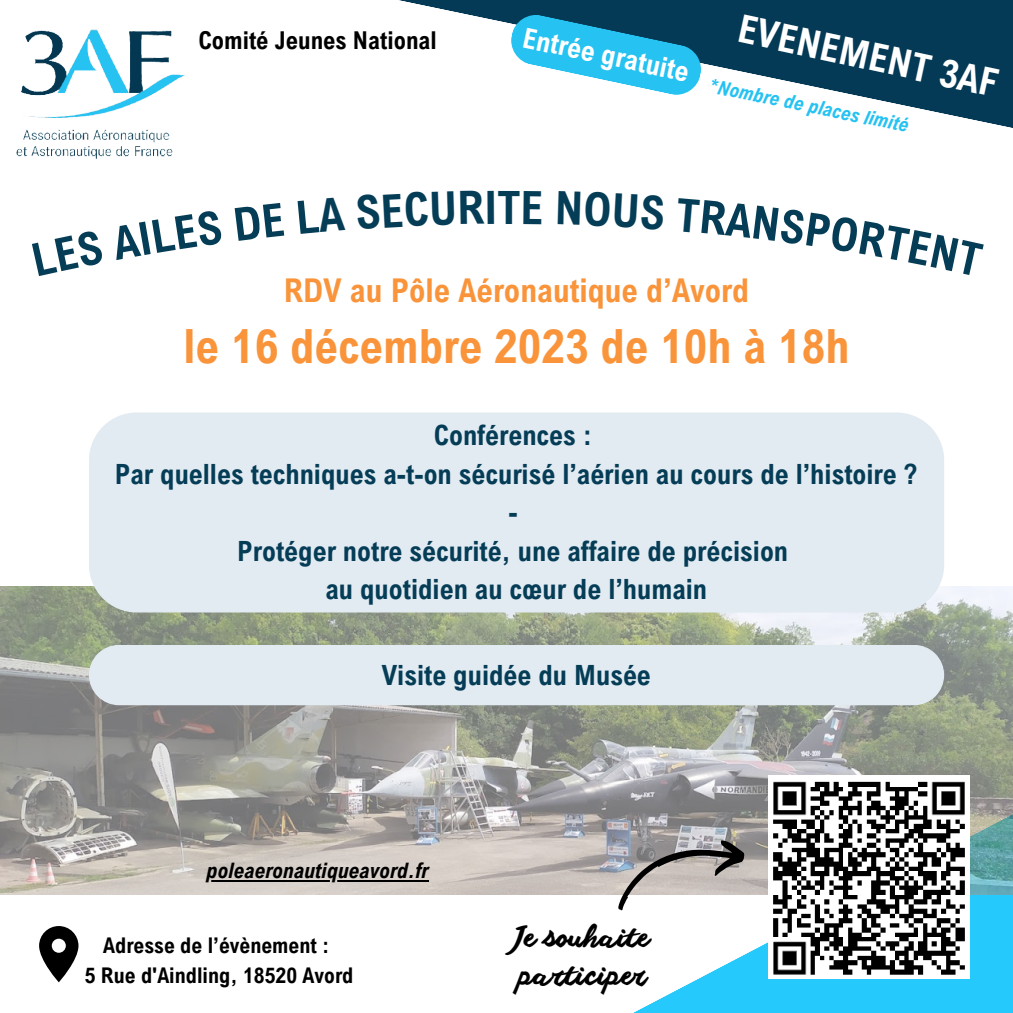
<style>
.page{position:relative;width:1013px;height:1013px;background:#fff}
.page>*{position:absolute;margin:0;border:0;box-sizing:border-box;transform-origin:0 0}
.t1{font:700 47.12px "Arial Nova Cond";color:#f9943b}
.t2{font:700 46px "Arial Nova Cond";color:#053d57}
.t3{font:700 38.62px "Arial Nova Cond";color:#fff}
.t4{font:700 32.75px "Arial Nova Cond";color:#f9943b}
.t5{font:700 27.88px "Arial Nova Cond";color:#053d57}
.t6{font:700 27.88px "Arial Nova Cond";color:#fff}
.t7{font:27.62px "Anothershabby";color:#000}
.t8{font:700 24.62px "Arial Nova Cond";color:#000}
.t9{font:700 21.62px "Arial Nova Cond";color:#000}
.t10{font:italic 700 21.25px "Arial Nova Cond";color:#000}
.t11{font:italic 700 19.5px "Arial Nova Cond";color:#25c2f2}
</style>
<div class="page">
<svg style="left:399px;top:0;width:613px;height:128px;fill:#053a56"></svg>
<svg style="left:0;top:894px;width:1012px;height:118px"></svg>
<img style="left:16px;top:29px;width:169px;height:130px">
<img style="left:0;top:586px;width:1012px;height:308px">
<svg style="left:606px;top:830px;width:143px;height:81px"></svg>
<img style="left:768px;top:776px;width:201px;height:202px">
<div style="left:89px;top:645px;width:855px;height:60px;background:#e3ebf2"></div>
<div style="left:89px;top:412px;width:855px;height:200px;background:#e3ebf2"></div>
<svg style="left:39px;top:926px;width:39px;height:56px"></svg>
<svg style="left:510px;top:14px;width:192px;height:82px"></svg>
<hr style="left:207px;top:879px;width:221px;height:2px;background:#000">
<p class="t8" style="left:198px;top:25px;width:240px">Comité Jeunes National</p>
<p class="t6" style="left:526px;top:20px;width:171px;rotate:12deg">Entrée gratuite</p>
<p class="t3" style="left:743px;top:4px;width:267px;rotate:12deg">EVENEMENT 3AF</p>
<p class="t11" style="left:711px;top:74px;width:205px;rotate:11deg">*Nombre de places limité</p>
<p class="t2" style="left:484px;top:179px;width:37px">IT</p>
<p class="t4" style="left:284px;top:270px;width:467px">RDV au Pôle Aéronautique d’Avord</p>
<p class="t1" style="left:184px;top:317px;width:667px">le 16 décembre 2023 de 10h à 18h</p>
<p class="t5" style="left:434px;top:418px;width:160px">Conférences :</p>
<p class="t5" style="left:115px;top:456px;width:804px">Par quelles techniques a-t-on sécurisé l’aérien au cours de l’histoire ?</p>
<p class="t5" style="left:508px;top:495px;width:11px">-</p>
<p class="t5" style="left:237px;top:533px;width:552px">Protéger notre sécurité, une affaire de précision</p>
<p class="t5" style="left:325px;top:571px;width:383px">au quotidien au cœur de l’humain</p>
<p class="t5" style="left:382px;top:658px;width:270px">Visite guidée du Musée</p>
<p class="t10" style="left:207px;top:856px;width:223px">poleaeronautiqueavord.fr</p>
<p class="t9" style="left:103px;top:932px;width:228px">Adresse de l’évènement :</p>
<p class="t9" style="left:85px;top:962px;width:270px">5 Rue d'Aindling, 18520 Avord</p>
<p class="t7" style="left:516px;top:922px;width:135px">Je souhaite</p>
<p class="t7" style="left:519px;top:960px;width:130px">participer</p>
</div>
